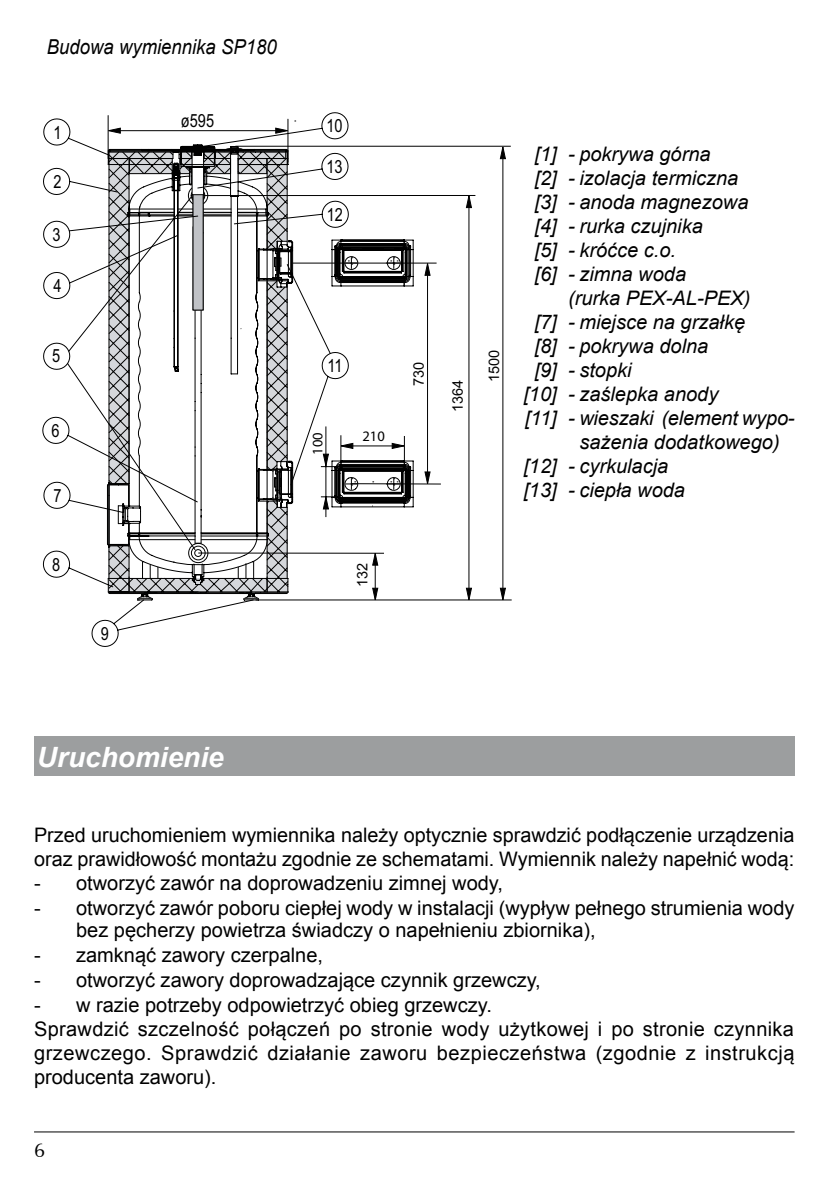
<style>
.page{position:relative;width:840px;height:1191px;background:#fff}
.page>*{position:absolute;margin:0;border:0;box-sizing:border-box;transform-origin:0 0}
.t1{font:italic 700 28px "Arial";color:#fff}
.t2{font:italic 20.6px "Arial";color:#000;scale:.9 1}
.t3{font:20px/24px "Arial";color:#000}
.t4{font:italic 20px/24px "Arial";color:#000}
.t5{font:20px "Ottawa";color:#000}
.t6{font:18.2px "Arial";color:#000;scale:.8 1}
.t7{font:14.6px "Arial";color:#000}
.t8{font:14.6px "Myriad Pro";color:#000}
</style>
<div class="page">
<hr style="left:34px;top:1131px;width:760px;height:1px;background:#000">
<div style="left:35px;top:736px;width:759px;height:39px;background:#9c9e9f"></div>
<hr style="left:255px;top:599px;width:256px;height:1px;background:#000">
<hr style="left:235px;top:146px;width:275px;height:1px;background:#000">
<hr style="left:502px;top:149px;width:1px;height:450px;background:#000">
<hr style="left:203px;top:195px;width:272px;height:1px;background:#000">
<hr style="left:468px;top:202px;width:1px;height:390px;background:#000">
<hr style="left:351px;top:483px;width:89px;height:1px;background:#000">
<hr style="left:292px;top:263px;width:144px;height:1px;background:#000">
<hr style="left:427px;top:265px;width:1px;height:208px;background:#000">
<svg style="left:424px;top:262px;width:6px;height:14px"></svg>
<svg style="left:466px;top:196px;width:5px;height:12px"></svg>
<svg style="left:499px;top:145px;width:6px;height:14px"></svg>
<svg style="left:466px;top:588px;width:5px;height:13px"></svg>
<svg style="left:499px;top:588px;width:6px;height:13px"></svg>
<svg style="left:424px;top:471px;width:6px;height:14px"></svg>
<svg style="left:42px;top:112px;width:372px;height:535px"></svg>
<p class="t2" style="left:47px;top:33px;width:257px">Budowa wymiennika SP180</p>
<p class="t6" style="left:53px;top:120px;width:12px">1</p>
<p class="t6" style="left:53px;top:170px;width:12px">2</p>
<p class="t6" style="left:53px;top:222px;width:12px">3</p>
<p class="t6" style="left:53px;top:274px;width:12px">4</p>
<p class="t6" style="left:52px;top:344px;width:12px">5</p>
<p class="t6" style="left:52px;top:419px;width:12px">6</p>
<p class="t6" style="left:54px;top:483px;width:12px">7</p>
<p class="t6" style="left:52px;top:552px;width:12px">8</p>
<p class="t6" style="left:101px;top:621px;width:12px">9</p>
<p class="t6" style="left:181px;top:109px;width:43px">ø595</p>
<p class="t6" style="left:326px;top:114px;width:22px">10</p>
<p class="t6" style="left:326px;top:155px;width:22px">13</p>
<p class="t6" style="left:326px;top:202px;width:22px">12</p>
<p class="t6" style="left:327px;top:354px;width:20px">11</p>
<p class="t8" style="left:308px;top:455px;width:24px;rotate:-90deg">100</p>
<p class="t8" style="left:362px;top:427px;width:24px">210</p>
<p class="t7" style="left:352px;top:587px;width:26px;rotate:-90deg">132</p>
<p class="t7" style="left:409px;top:386px;width:26px;rotate:-90deg">730</p>
<p class="t7" style="left:448px;top:412px;width:34px;rotate:-90deg">1364</p>
<p class="t7" style="left:484px;top:382px;width:34px;rotate:-90deg">1500</p>
<p class="t4" style="left:534px;top:142px;width:215px">[1] - pokrywa górna<br>[2] - izolacja termiczna [3] - anoda magnezowa [4] - rurka czujnika<br>[5] - króćce c.o.<br>[6] - zimna woda</p>
<p class="t4" style="left:567px;top:286px;width:184px">(rurka PEX-AL-PEX)</p>
<p class="t4" style="left:534px;top:310px;width:212px">[7] - miejsce na grzałkę</p>
<p class="t4" style="left:534px;top:334px;width:175px">[8] - pokrywa dolna</p>
<p class="t4" style="left:534px;top:358px;width:99px">[9] - stopki</p>
<p class="t4" style="left:523px;top:382px;width:196px">[10] - zaślepka anody</p>
<p class="t4" style="left:524px;top:406px;width:271px">[11] - wieszaki (element wypo-</p>
<p class="t4" style="left:579px;top:430px;width:202px">sażenia dodatkowego)</p>
<p class="t4" style="left:523px;top:454px;width:146px">[12] - cyrkulacja</p>
<p class="t4" style="left:523px;top:478px;width:163px">[13] - ciepła woda</p>
<h1 class="t1" style="left:37px;top:738px;width:188px">Uruchomienie</h1>
<p class="t3" style="left:34px;top:822px;width:761px">Przed uruchomieniem wymiennika należy optycznie sprawdzić podłączenie urządzenia oraz prawidłowość montażu zgodnie ze schematami. Wymiennik należy napełnić wodą:</p>
<p class="t3" style="left:34px;top:871px;width:470px">- otworzyć zawór na doprowadzeniu zimnej wody,</p>
<p class="t3" style="left:76px;top:897px;width:719px;line-height:22px;text-indent:-42px">- otworzyć zawór poboru ciepłej wody w instalacji (wypływ pełnego strumienia wody bez pęcherzy powietrza świadczy o napełnieniu zbiornika),</p>
<p class="t3" style="left:34px;top:943px;width:290px">- zamknąć zawory czerpalne,</p>
<p class="t3" style="left:34px;top:968px;width:508px">- otworzyć zawory doprowadzające czynnik grzewczy,</p>
<p class="t3" style="left:34px;top:992px;width:761px">- w razie potrzeby odpowietrzyć obieg grzewczy.<br>Sprawdzić szczelność połączeń po stronie wody użytkowej i po stronie czynnika grzewczego. Sprawdzić działanie zaworu bezpieczeństwa (zgodnie z instrukcją producenta zaworu).</p>
<p class="t5" style="left:34px;top:1138px;width:13px">6</p>
</div>
